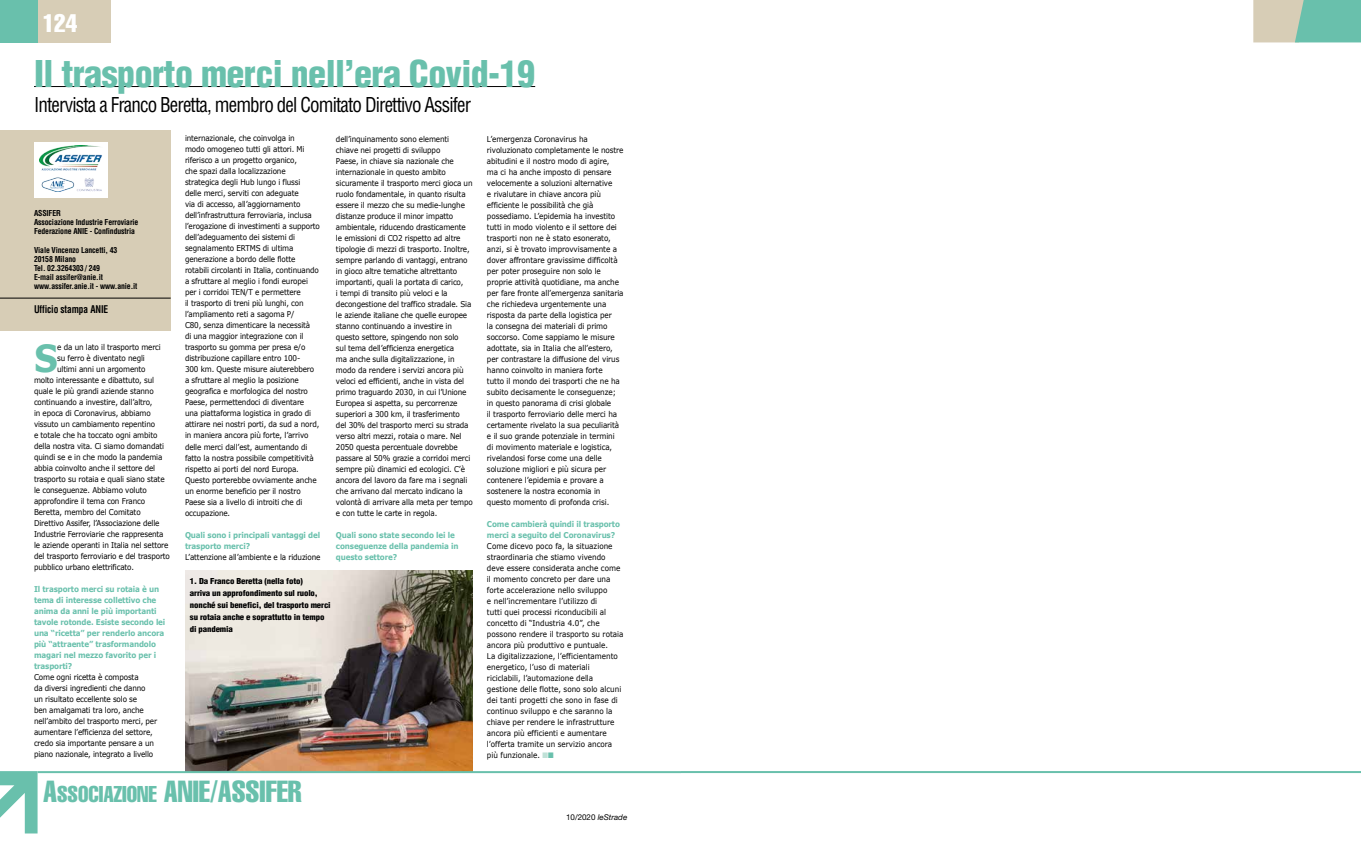
<style>
.page{position:relative;width:1361px;height:842px;background:#fff}
.page>*{position:absolute;margin:0;border:0;box-sizing:border-box;transform-origin:0 0}
.t1{font:700 37.3px "Verdana";color:#69c0ac;scale:.9 1}
.t2{font:900 condensed 36px "Helvetica";letter-spacing:-.015em;color:#69c0ac}
.t3{font:extra-condensed 30px "Helvetica";color:#69c0ac}
.t4{font:extra-condensed 25px "Helvetica";color:#fff}
.t5{font:condensed 20px "Helvetica";letter-spacing:-.045em;color:#000;scale:.95 1}
.t6{font:700 condensed 10.4px "Helvetica";letter-spacing:-.01em;color:#000;scale:.9 1}
.t7{font:8px/11px "Verdana";letter-spacing:-.02em;color:#000;scale:.9 1}
.t8{font:8px/11px "Verdana";color:#000;scale:.9 1}
.t9{font:700 8px/11px "Verdana";letter-spacing:-.02em;color:#69c0ac;scale:.9 1}
.t10{font:700 condensed 8px/9px "Helvetica";letter-spacing:-.015em;color:#000}
.t11{font:900 condensed 8px/12px "Helvetica";letter-spacing:-.015em;color:#000;scale:1.1 1}
.t12{font:italic 8px "Helvetica Neue";color:#000}
.s1{font-size:22.5px}
.s2{color:#c0e1d7}
.s3{color:#69c0ac}
.s4{font-style:normal}
</style>
<div class="page">
<hr style="left:680px;top:771px;width:681px;height:2px;background:#69c0ac">
<svg style="left:1253px;top:0;width:108px;height:42px;background:#98c5b0"></svg>
<div style="left:0;top:130px;width:171px;height:201px;background:#d7cdb6"></div>
<hr style="left:34px;top:86px;width:501px;height:1px;background:#000">
<div style="left:34px;top:142px;width:74px;height:56px;background:#fff"></div>
<img style="left:39px;top:145px;width:63px;height:47px">
<hr style="left:0;top:298px;width:171px;height:1px;background:#000">
<svg style="left:0;top:771px;width:38px;height:62px"></svg>
<div style="left:38px;top:0;width:73px;height:43px;background:#d7cdb6"></div>
<div style="left:0;top:0;width:38px;height:43px;background:#69c0ac"></div>
<img style="left:185px;top:571px;width:288px;height:200px">
<hr style="left:38px;top:771px;width:642px;height:2px;background:#69c0ac">
<h3 class="t4" style="left:43px;top:8px;width:36px">124</h3>
<h2 class="t2" style="left:34px;top:51px;width:503px">Il trasporto merci nell’era Covid-19</h2>
<h3 class="t5" style="left:34px;top:92px;width:462px">Intervista a Franco Beretta, membro del Comitato Direttivo Assifer</h3>
<p class="t10" style="left:34px;top:208px;width:106px">ASSIFER<br>Associazione Industrie Ferroviarie<br>Federazione ANIE - Confindustria</p>
<p class="t10" style="left:34px;top:245px;width:105px">Viale Vincenzo Lancetti, 43<br>20158 Milano<br>Tel. 02.3264303 / 249<br>E-mail assifer@anie.it www.assifer.anie.it - www.anie.it</p>
<h3 class="t6" style="left:34px;top:302px;width:84px">Ufficio stampa ANIE</h3>
<h1 class="t1" style="left:34px;top:335px;width:28px">S</h1>
<p class="t7" style="left:57px;top:342px;width:117px">e da un lato il trasporto merci</p>
<p class="t7" style="left:57px;top:353px;width:99px">su ferro è diventato negli</p>
<p class="t7" style="left:57px;top:364px;width:100px">ultimi anni un argomento</p>
<p class="t7" style="left:34px;top:375px;width:135px">molto interessante e dibattuto, sul</p>
<p class="t7" style="left:34px;top:386px;width:135px">quale le più grandi aziende stanno</p>
<p class="t7" style="left:34px;top:397px;width:133px">continuando a investire, dall’altro,</p>
<p class="t7" style="left:34px;top:408px;width:131px">in epoca di Coronavirus, abbiamo</p>
<p class="t7" style="left:34px;top:419px;width:136px">vissuto un cambiamento repentino</p>
<p class="t7" style="left:34px;top:430px;width:139px">e totale che ha toccato ogni ambito</p>
<p class="t7" style="left:34px;top:441px;width:146px">della nostra vita. Ci siamo domandati</p>
<p class="t7" style="left:34px;top:452px;width:144px">quindi se e in che modo la pandemia</p>
<p class="t7" style="left:34px;top:463px;width:136px">abbia coinvolto anche il settore del</p>
<p class="t7" style="left:34px;top:474px;width:147px">trasporto su rotaia e quali siano state</p>
<p class="t7" style="left:34px;top:485px;width:127px">le conseguenze. Abbiamo voluto</p>
<p class="t7" style="left:34px;top:496px;width:125px">approfondire il tema con Franco</p>
<p class="t7" style="left:34px;top:507px;width:120px">Beretta, membro del Comitato</p>
<p class="t7" style="left:34px;top:518px;width:141px">Direttivo Assifer, l’Associazione delle</p>
<p class="t7" style="left:34px;top:529px;width:145px">Industrie Ferroviarie che rappresenta</p>
<p class="t7" style="left:34px;top:540px;width:151px">le aziende operanti in Italia nel settore</p>
<p class="t7" style="left:34px;top:551px;width:153px">del trasporto ferroviario e del trasporto</p>
<p class="t7" style="left:34px;top:562px;width:113px">pubblico urbano elettrificato.</p>
<p class="t9" style="left:34px;top:584px;width:147px">Il trasporto merci su rotaia è un tema di interesse collettivo che anima da anni le più importanti tavole rotonde. Esiste secondo lei una “ricetta” per renderlo ancora più “attraente” trasformandolo magari nel mezzo favorito per i trasporti?</p>
<p class="t7" style="left:34px;top:672px;width:138px">Come ogni ricetta è composta<br>da diversi ingredienti che danno<br>un risultato eccellente solo se<br>ben amalgamati tra loro, anche nell’ambito del trasporto merci, per aumentare l’efficienza del settore, credo sia importante pensare a un piano nazionale, integrato a livello</p>
<p class="t7" style="left:185px;top:133px;width:151px">internazionale, che coinvolga in<br>modo omogeneo tutti gli attori. Mi riferisco a un progetto organico,<br>che spazi dalla localizzazione strategica degli Hub lungo i flussi<br>delle merci, serviti con adeguate<br>via di accesso, all’aggiornamento dell’infrastruttura ferroviaria, inclusa l’erogazione di investimenti a supporto dell’adeguamento dei sistemi di segnalamento ERTMS di ultima generazione a bordo delle flotte rotabili circolanti in Italia, continuando a sfruttare al meglio i fondi europei per i corridoi TEN/T e permettere<br>il trasporto di treni più lunghi, con l’ampliamento reti a sagoma P/<br>C80, senza dimenticare la necessità<br>di una maggior integrazione con il trasporto su gomma per presa e/o distribuzione capillare entro 100-<br>300 km. Queste misure aiuterebbero a sfruttare al meglio la posizione geografica e morfologica del nostro Paese, permettendoci di diventare<br>una piattaforma logistica in grado di attirare nei nostri porti, da sud a nord, in maniera ancora più forte, l’arrivo delle merci dall’est, aumentando di fatto la nostra possibile competitività rispetto ai porti del nord Europa.<br>Questo porterebbe ovviamente anche un enorme beneficio per il nostro Paese sia a livello di introiti che di occupazione.</p>
<p class="t9" style="left:185px;top:529px;width:152px">Quali sono i principali vantaggi del trasporto merci?</p>
<p class="t7" style="left:185px;top:551px;width:152px">L’attenzione all’ambiente e la riduzione</p>
<p class="t7" style="left:336px;top:134px;width:153px">dell’inquinamento sono elementi chiave nei progetti di sviluppo<br>Paese, in chiave sia nazionale che internazionale in questo ambito sicuramente il trasporto merci gioca un ruolo fondamentale, in quanto risulta essere il mezzo che su medie-lunghe distanze produce il minor impatto ambientale, riducendo drasticamente le emissioni di CO2 rispetto ad altre tipologie di mezzi di trasporto. Inoltre, sempre parlando di vantaggi, entrano in gioco altre tematiche altrettanto importanti, quali la portata di carico,<br>i tempi di transito più veloci e la decongestione del traffico stradale. Sia le aziende italiane che quelle europee stanno continuando a investire in questo settore, spingendo non solo<br>sul tema dell’efficienza energetica<br>ma anche sulla digitalizzazione, in modo da rendere i servizi ancora più veloci ed efficienti, anche in vista del primo traguardo 2030, in cui l’Unione Europea si aspetta, su percorrenze superiori a 300 km, il trasferimento<br>del 30% del trasporto merci su strada verso altri mezzi, rotaia o mare. Nel 2050 questa percentuale dovrebbe passare al 50% grazie a corridoi merci sempre più dinamici ed ecologici. C’è ancora del lavoro da fare ma i segnali che arrivano dal mercato indicano la volontà di arrivare alla meta per tempo e con tutte le carte in regola.</p>
<p class="t9" style="left:336px;top:529px;width:138px">Quali sono state secondo lei le conseguenze della pandemia in questo settore?</p>
<p class="t11" style="left:190px;top:575px;width:129px">1. Da Franco Beretta (nella foto)<br>arriva un approfondimento sul ruolo, nonché sui benefici, del trasporto merci su rotaia anche e soprattutto in tempo di pandemia</p>
<h3 class="t3" style="left:43px;top:772px;width:260px">A<span class="s1">SSOCIAZIONE</span> ANIE/ASSIFER</h3>
<p class="t7" style="left:487px;top:133px;width:153px">L’emergenza Coronavirus ha rivoluzionato completamente le nostre abitudini e il nostro modo di agire,<br>ma ci ha anche imposto di pensare velocemente a soluzioni alternative<br>e rivalutare in chiave ancora più efficiente le possibilità che già possediamo. L’epidemia ha investito tutti in modo violento e il settore dei trasporti non ne è stato esonerato, anzi, si è trovato improvvisamente a dover affrontare gravissime difficoltà per poter proseguire non solo le proprie attività quotidiane, ma anche per fare fronte all’emergenza sanitaria che richiedeva urgentemente una risposta da parte della logistica per<br>la consegna dei materiali di primo soccorso. Come sappiamo le misure adottate, sia in Italia che all’estero, per contrastare la diffusione del virus hanno coinvolto in maniera forte<br>tutto il mondo dei trasporti che ne ha subito decisamente le conseguenze; in questo panorama di crisi globale<br>il trasporto ferroviario delle merci ha certamente rivelato la sua peculiarità e il suo grande potenziale in termini<br>di movimento materiale e logistica, rivelandosi forse come una delle soluzione migliori e più sicura per contenere l’epidemia e provare a sostenere la nostra economia in questo momento di profonda crisi.</p>
<p class="t9" style="left:487px;top:518px;width:149px">Come cambierà quindi il trasporto merci a seguito del Coronavirus?</p>
<p class="t8" style="left:487px;top:540px;width:153px">Come dicevo poco fa, la situazione straordinaria che stiamo vivendo deve essere considerata anche come il momento concreto per dare una forte accelerazione nello sviluppo<br>e nell’incrementare l’utilizzo di<br>tutti quei processi riconducibili al concetto di “Industria 4.0”, che possono rendere il trasporto su rotaia ancora più produttivo e puntuale.<br>La digitalizzazione, l’efficientamento energetico, l’uso di materiali riciclabili, l’automazione della gestione delle flotte, sono solo alcuni dei tanti progetti che sono in fase di continuo sviluppo e che saranno la chiave per rendere le infrastrutture ancora più efficienti e aumentare l’offerta tramite un servizio ancora più funzionale. <span class="s2">■</span><span class="s3">■</span></p>
<p class="t12" style="left:566px;top:812px;width:63px"><span class="s4">10/2020</span> leStrade</p>
</div>
